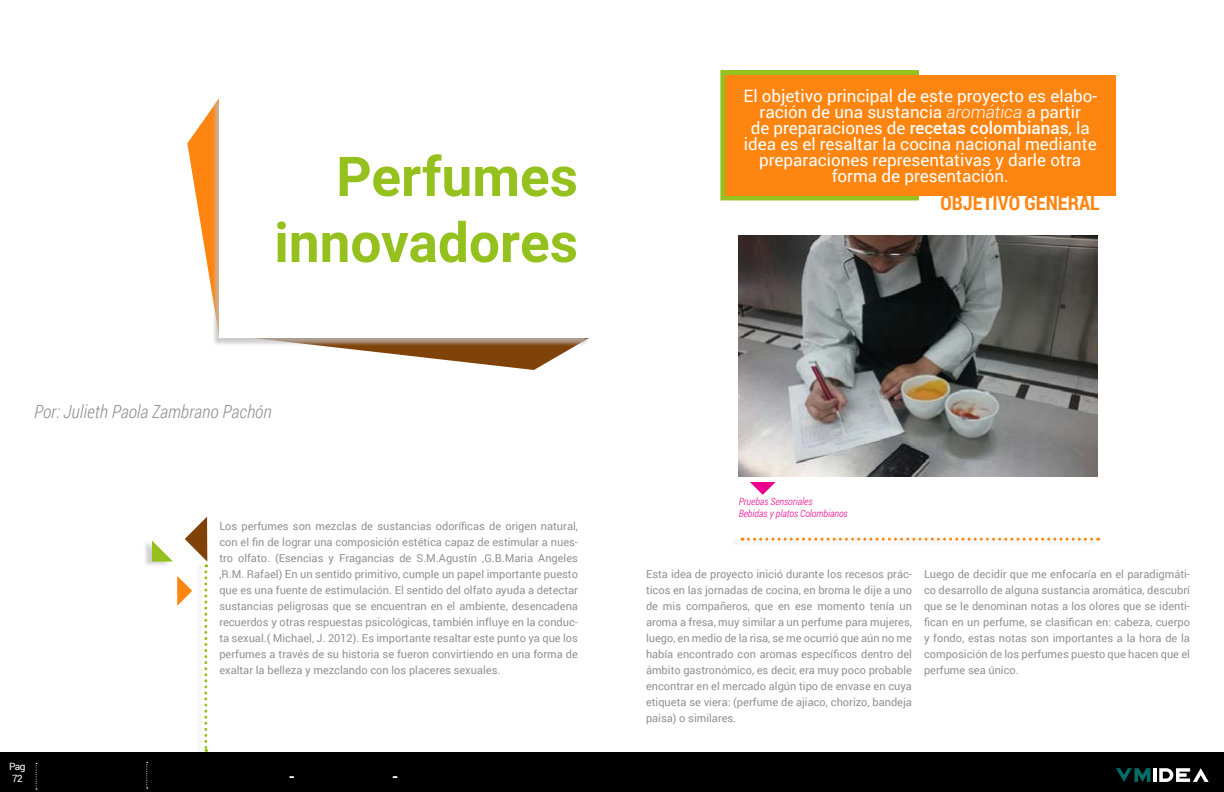
<style>
.page{position:relative;width:1224px;height:792px;background:#fff}
.page>*{position:absolute;margin:0;border:0;box-sizing:border-box;transform-origin:0 0}
.t1{font:700 55px/66px "Roboto";color:#95c11f;text-align:right}
.t2{font:700 20px "Roboto Condensed";color:#ff8511}
.t3{font:italic 300 18px "Roboto Condensed";color:#919191}
.t4{font:17px/16px "Roboto";color:#fff;text-align:center}
.t5{font:700 16px "Roboto";color:#fff}
.t6{font:11px/16px "Roboto";color:#919191;text-align:justify}
.t7{font:italic 300 10px/12px "Roboto Condensed";color:#ea008c}
.t8{font:10px/12px "Roboto";color:#fff;text-align:center}
.s1{font-weight:300;font-style:italic}
.s2{font-weight:500}
</style>
<div class="page">
<svg style="left:332px;top:347px;width:242px;height:23px"></svg>
<svg style="left:187px;top:98px;width:32px;height:201px"></svg>
<div style="left:213px;top:100px;width:376px;height:247px;background:#bdbdbd;opacity:.75"></div>
<div style="left:219px;top:98px;width:370px;height:240px;background:#fff"></div>
<div style="left:732px;top:537px;width:365px;height:9px;background:#f8f8f8"></div>
<svg style="left:742px;top:538px;width:350px;height:3px"></svg>
<div style="left:143px;top:540px;width:27px;height:28px;background:#bdbdbd;opacity:.7"></div>
<svg style="left:152px;top:517px;width:55px;height:235px"></svg>
<div style="left:720px;top:70px;width:199px;height:130px;border:5px solid #95c11f"></div>
<div style="left:725px;top:75px;width:391px;height:121px;background:#ff8511"></div>
<img style="left:739px;top:235px;width:358px;height:241px">
<svg style="left:750px;top:482px;width:26px;height:13px"></svg>
<div style="left:0;top:752px;width:1224px;height:40px;background:#000"></div>
<hr style="left:1153px;top:768px;width:4px;height:14px;background:#fff">
<svg style="left:1159px;top:768px;width:50px;height:14px"></svg>
<svg style="left:1116px;top:768px;width:34px;height:14px"></svg>
<svg style="left:36px;top:763px;width:1px;height:27px"></svg>
<svg style="left:146px;top:762px;width:2px;height:27px"></svg>
<h1 class="t1" style="left:274px;top:141px;width:305px">Perfumes innovadores</h1>
<h3 class="t3" style="left:34px;top:399px;width:239px">Por: Julieth Paola Zambrano Pachón</h3>
<p class="t8" style="left:9px;top:761px;width:18px">Pag<br>72</p>
<p class="t6" style="left:219px;top:518px;width:360px">Los perfumes son mezclas de sustancias odoríficas de origen natural, con el fin de lograr una composición estética capaz de estimular a nues&shy;tro olfato. (Esencias y Fragancias de S.M.Agustín ,G.B.Maria Angeles ,R.M. Rafael) En un sentido primitivo, cumple un papel importante puesto que es una fuente de estimulación. El sentido del olfato ayuda a detectar sustancias peligrosas que se encuentran en el ambiente, desencadena recuerdos y otras respuestas psicológicas, también influye en la conduc&shy;ta sexual.( Michael, J. 2012). Es importante resaltar este punto ya que los perfumes a través de su historia se fueron convirtiendo en una forma de exaltar la belleza y mezclando con los placeres sexuales.</p>
<h3 class="t5" style="left:289px;top:765px;width:8px">-</h3>
<h3 class="t5" style="left:392px;top:765px;width:8px">-</h3>
<p class="t4" style="left:743px;top:88px;width:355px">El objetivo principal de este proyecto es elabo&shy;ración de una sustancia <span class="s1">aromática</span> a partir<br>de preparaciones de <span class="s2">recetas colombianas</span>, la idea es el resaltar la cocina nacional mediante preparaciones representativas y darle otra forma de presentación.</p>
<h2 class="t2" style="left:940px;top:188px;width:161px">OBJETIVO GENERAL</h2>
<p class="t7" style="left:739px;top:495px;width:111px">Pruebas Sensoriales<br>Bebidas y platos Colombianos</p>
<p class="t6" style="left:646px;top:566px;width:268px">Esta idea de proyecto inició durante los recesos prác&shy;ticos en las jornadas de cocina, en broma le dije a uno de mis compañeros, que en ese momento tenía un aroma a fresa, muy similar a un perfume para mujeres, luego, en medio de la risa, se me ocurrió que aún no me había encontrado con aromas específicos dentro del ámbito gastronómico, es decir, era muy poco probable encontrar en el mercado algún tipo de envase en cuya etiqueta se viera: (perfume de ajiaco, chorizo, bandeja paisa) o similares.</p>
<p class="t6" style="left:924px;top:566px;width:268px">Luego de decidir que me enfocaría en el paradigmáti&shy;co desarrollo de alguna sustancia aromática, descubrí que se le denominan notas a los olores que se identi&shy;fican en un perfume, se clasifican en: cabeza, cuerpo y fondo, estas notas son importantes a la hora de la composición de los perfumes puesto que hacen que el perfume sea único.</p>
</div>
